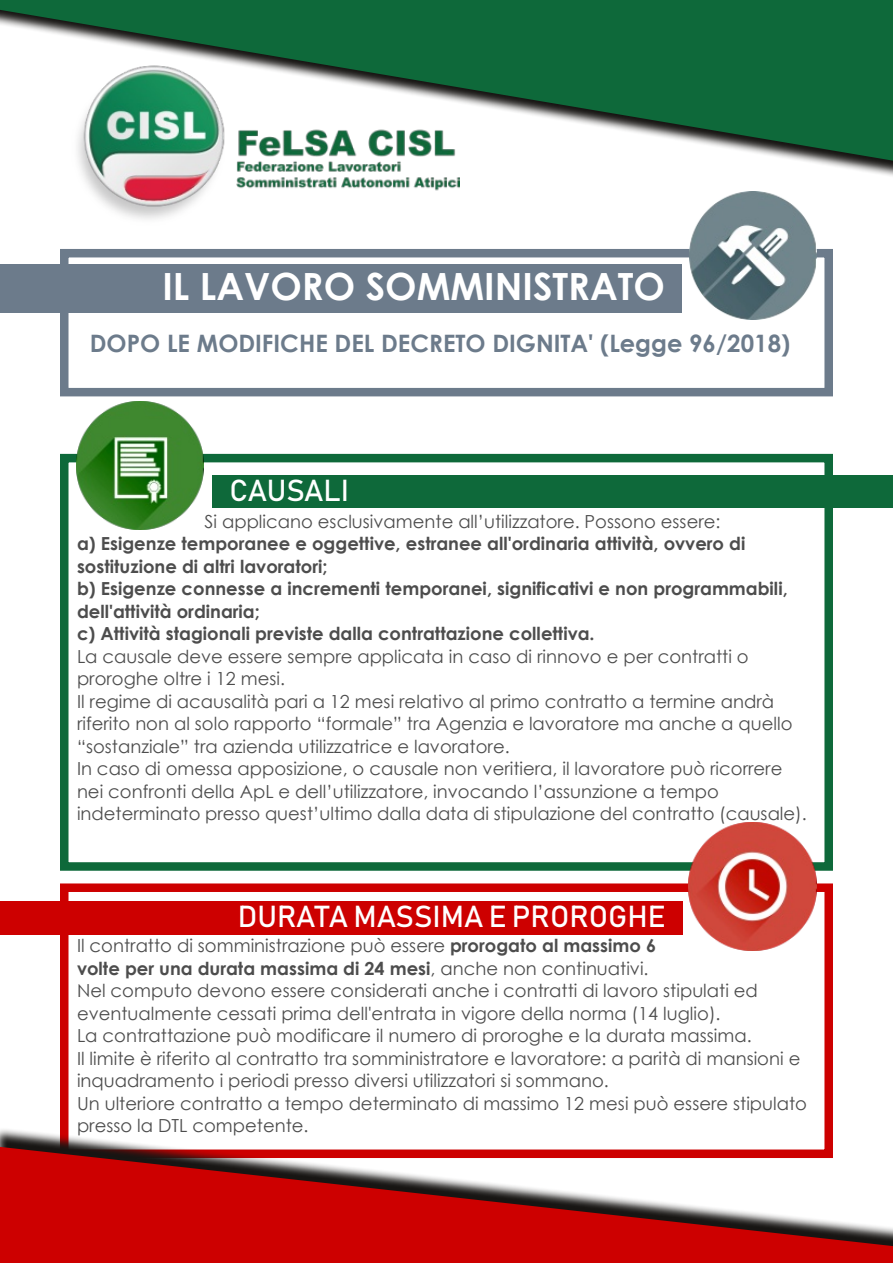
<style>
.page{position:relative;width:893px;height:1263px;background:#fff}
.page>*{position:absolute;margin:0;border:0;box-sizing:border-box;transform-origin:0 0}
.t1{font:700 37.5px "Century Gothic";color:#fff}
.t2{font:30px "Bahnschrift";color:#fff}
.t3{font:700 24px "Century Gothic";color:#6c7b8b}
.t4{font:18px/22.5px "Century Gothic";color:#4d4d4d}
.t5{font:700 18px/22.5px "Century Gothic";color:#4d4d4d}
.s1{font-weight:700}
</style>
<div class="page">
<div style="left:60px;top:883px;width:773px;height:275px;border:9px solid #cd0000"></div>
<div style="left:60px;top:249px;width:773px;height:147px;border:9px solid #6c7b8b"></div>
<div style="left:0;top:264px;width:682px;height:48px;background:#6c7b8b"></div>
<div style="left:60px;top:454px;width:773px;height:417px;border:9px solid #0e693a"></div>
<div style="left:0;top:901px;width:683px;height:33px;background:#cd0000"></div>
<div style="left:213px;top:475px;width:680px;height:32px;background:#0e693a"></div>
<img style="left:89px;top:186px;width:371px;height:33px">
<img style="left:0;top:1127px;width:833px;height:20px">
<svg style="left:0;top:1147px;width:893px;height:116px;fill:#cd0000"></svg>
<img style="left:689px;top:823px;width:127px;height:127px">
<img style="left:77px;top:402px;width:127px;height:127px">
<img style="left:689px;top:192px;width:128px;height:127px">
<img style="left:81px;top:170px;width:812px;height:16px">
<svg style="left:0;top:0;width:893px;height:170px;fill:#0e693a"></svg>
<h1 class="t1" style="left:162px;top:263px;width:504px">IL LAVORO SOMMINISTRATO</h1>
<h3 class="t3" style="left:90px;top:328px;width:702px">DOPO LE MODIFICHE DEL DECRETO DIGNITA' (Legge 96/2018)</h3>
<h2 class="t2" style="left:230px;top:471px;width:121px">CAUSALI</h2>
<p class="t4" style="left:205px;top:509px;width:517px">Si applicano esclusivamente all’utilizzatore. Possono essere:</p>
<p class="t5" style="left:77px;top:532px;width:712px">a) Esigenze temporanee e oggettive, estranee all'ordinaria attività, ovvero di sostituzione di altri lavoratori;<br>b) Esigenze connesse a incrementi temporanei, significativi e non programmabili, dell'attività ordinaria;<br>c) Attività stagionali previste dalla contrattazione collettiva.</p>
<p class="t4" style="left:77px;top:644px;width:731px">La causale deve essere sempre applicata in caso di rinnovo e per contratti o proroghe oltre i 12 mesi.<br>Il regime di acausalità pari a 12 mesi relativo al primo contratto a termine andrà riferito non al solo rapporto “formale” tra Agenzia e lavoratore ma anche a quello “sostanziale” tra azienda utilizzatrice e lavoratore.<br>In caso di omessa apposizione, o causale non veritiera, il lavoratore può ricorrere nei confronti della ApL e dell’utilizzatore, invocando l’assunzione a tempo indeterminato presso quest’ultimo dalla data di stipulazione del contratto (causale).</p>
<h2 class="t2" style="left:238px;top:897px;width:430px">DURATA MASSIMA E PROROGHE</h2>
<p class="t4" style="left:77px;top:934px;width:731px">Il contratto di somministrazione può essere <span class="s1">prorogato al massimo 6<br>volte per una durata massima di 24 mesi</span>, anche non continuativi.<br>Nel computo devono essere considerati anche i contratti di lavoro stipulati ed eventualmente cessati prima dell'entrata in vigore della norma (14 luglio).<br>La contrattazione può modificare il numero di proroghe e la durata massima.<br>Il limite è riferito al contratto tra somministratore e lavoratore: a parità di mansioni e inquadramento i periodi presso diversi utilizzatori si sommano.<br>Un ulteriore contratto a tempo determinato di massimo 12 mesi può essere stipulato presso la DTL competente.</p>
</div>
